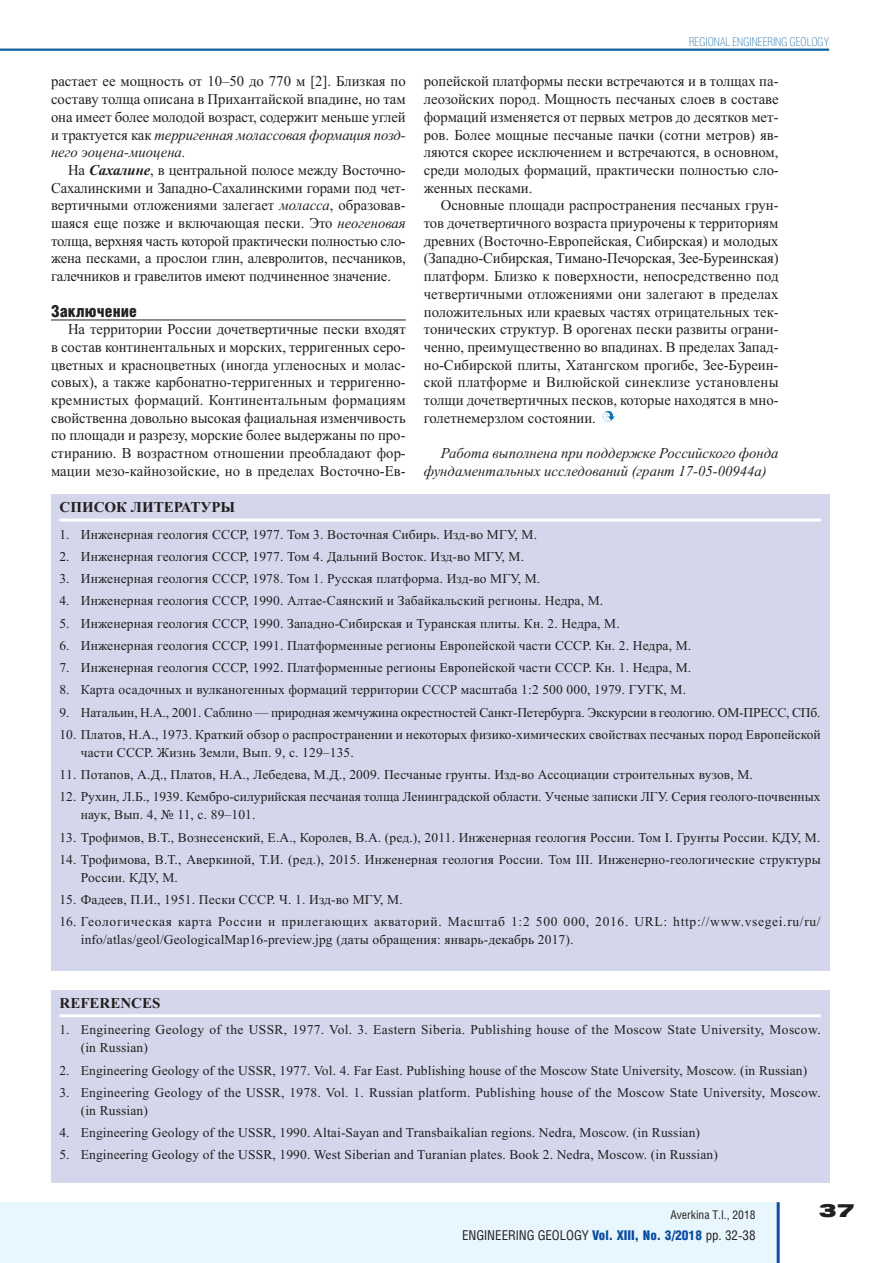
<style>
.page{position:relative;width:893px;height:1263px;background:#fff}
.page>*{position:absolute;margin:0;border:0;box-sizing:border-box;transform-origin:0 0}
.t1{font:900 18px "Helios Ext";color:#231f20}
.t2{font:900 16.5px "Helios Cond";letter-spacing:.005em;color:#231f20}
.t3{font:15px/17.7px "Times New Roman";letter-spacing:-.005em;color:#231f20;text-align:justify}
.t4{font:italic 15px/17.7px "Times New Roman";color:#231f20}
.t5{font:700 15px "Times New Roman";color:#231f20}
.t6{font:13.5px/18px "Times New Roman";letter-spacing:.01em;color:#231f20}
.t7{font:13.5px/18px "Times New Roman";letter-spacing:.035em;color:#231f20}
.t8{font:13.5px "Times New Roman";letter-spacing:-.015em;color:#231f20}
.t9{font:13.5px "Helios Cond";color:#231f20}
.t10{font:100 12px "Helios Cond";color:#0c619d}
.t11{font:12px "Helios Cond";color:#231f20}
.s1{font-style:italic}
.s2{font-weight:700;font-style:italic}
.s3{font-weight:900;color:#0d4d9f}
</style>
<div class="page">
<div style="left:0;top:1202px;width:777px;height:61px;background:#e8f6fd"></div>
<hr style="left:0;top:49px;width:829px;height:2px;background:#0c619d">
<hr style="left:777px;top:1202px;width:3px;height:61px;background:#0d4d9f">
<hr style="left:51px;top:320px;width:355px;height:1px;background:#231f20">
<svg style="left:602px;top:411px;width:13px;height:11px"></svg>
<div style="left:51px;top:494px;width:778px;height:477px;background:#d4d6eb"></div>
<hr style="left:60px;top:519px;width:761px;height:3px;background:#fff">
<div style="left:51px;top:990px;width:778px;height:193px;background:#d4d6eb"></div>
<hr style="left:60px;top:1014px;width:761px;height:3px;background:#fff">
<p class="t3" style="left:51px;top:74px;width:356px">растает ее мощность от 10–50 до 770 м [2]. Близкая по составу толща описана в Прихантайской впадине, но там она имеет более молодой возраст, содержит меньше углей и трактуется как <span class="s1">терригенная молассовая формация позд&shy;него эоцена-миоцена.</span></p>
<p class="t3" style="left:51px;top:162px;width:356px;text-indent:17px">На <span class="s2">Сахалине</span>, в центральной полосе между Восточно-Сахалинскими и Западно-Сахалинскими горами под чет&shy;вертичными отложениями залегает <span class="s1">моласса</span>, образовав&shy;шаяся еще позже и включающая пески. Это <span class="s1">неогеновая </span>толща, верхняя часть которой практически полностью сло&shy;жена песками, а прослои глин, алевролитов, песчаников, галечников и гравелитов имеют подчиненное значение.</p>
<p class="t2" style="left:51px;top:305px;width:87px">Заключение</p>
<p class="t3" style="left:51px;top:322px;width:356px;text-indent:17px">На территории России дочетвертичные пески входят в состав континентальных и морских, терригенных серо&shy;цветных и красноцветных (иногда угленосных и молас&shy;совых), а также карбонатно-терригенных и терригенно&shy;кремнистых формаций. Континентальным формациям свойственна довольно высокая фациальная изменчивость по площади и разрезу, морские более выдержаны по про&shy;стиранию. В возрастном отношении преобладают фор&shy;мации мезо-кайнозойские, но в пределах Восточно-Ев-</p>
<p class="t10" style="left:689px;top:37px;width:142px">REGIONAL ENGINEERING GEOLOGY</p>
<p class="t3" style="left:424px;top:74px;width:356px">ропейской платформы пески встречаются и в толщах па&shy;леозойских пород. Мощность песчаных слоев в составе формаций изменяется от первых метров до десятков мет&shy;ров. Более мощные песчаные пачки (сотни метров) яв&shy;ляются скорее исключением и встречаются, в основном, среди молодых формаций, практически полностью сло&shy;женных песками.</p>
<p class="t3" style="left:424px;top:198px;width:356px;text-indent:17px">Основные площади распространения песчаных грун&shy;тов дочетвертичного возраста приурочены к территориям древних (Восточно-Европейская, Сибирская) и молодых (Западно-Сибирская, Тимано-Печорская, Зее-Буреинская) платформ. Близко к поверхности, непосредственно под четвертичными отложениями они залегают в пределах положительных или краевых частях отрицательных тек&shy;тонических структур. В орогенах пески развиты ограни&shy;ченно, преимущественно во впадинах. В пределах Запад&shy;но-Сибирской плиты, Хатангском прогибе, Зее-Буреин&shy;ской платформе и Вилюйской синеклизе установлены толщи дочетвертичных песков, которые находятся в мно&shy;голетнемерзлом состоянии.</p>
<p class="t4" style="left:424px;top:446px;width:356px;text-indent:17px">Работа выполнена при поддержке Российского фонда фундаментальных исследований (грант 17-05-00944а)</p>
<p class="t5" style="left:60px;top:502px;width:177px">СПИСОК ЛИТЕРАТУРЫ</p>
<p class="t6" style="left:60px;top:526px;width:479px">1. Инженерная геология СССР, 1977. Том 3. Восточная Сибирь. Изд-во МГУ, М.</p>
<p class="t6" style="left:60px;top:549px;width:466px">2. Инженерная геология СССР, 1977. Том 4. Дальний Восток. Изд-во МГУ, М.</p>
<p class="t6" style="left:60px;top:571px;width:482px">3. Инженерная геология СССР, 1978. Том 1. Русская платформа. Изд-во МГУ, М.</p>
<p class="t6" style="left:60px;top:593px;width:545px">4. Инженерная геология СССР, 1990. Алтае-Саянский и Забайкальский регионы. Недра, М.</p>
<p class="t6" style="left:60px;top:615px;width:562px">5. Инженерная геология СССР, 1990. Западно-Сибирская и Туранская плиты. Кн. 2. Недра, М.</p>
<p class="t6" style="left:60px;top:638px;width:633px">6. Инженерная геология СССР, 1991. Платформенные регионы Европейской части СССР. Кн. 2. Недра, М.</p>
<p class="t6" style="left:60px;top:660px;width:633px">7. Инженерная геология СССР, 1992. Платформенные регионы Европейской части СССР. Кн. 1. Недра, М.</p>
<p class="t6" style="left:60px;top:682px;width:628px">8. Карта осадочных и вулканогенных формаций территории СССР масштаба 1:2 500 000, 1979. ГУГК, М.</p>
<p class="t8" style="left:60px;top:707px;width:763px">9. Натальин, Н.А., 2001. Саблино — природная жемчужина окрестностей Санкт-Петербурга. Экскурсии в геологию. ОМ-ПРЕСС, СПб.</p>
<p class="t6" style="left:81px;top:727px;width:741px;text-indent:-21px">10. Платов, Н.А., 1973. Краткий обзор о распространении и некоторых физико-химических свойствах песчаных пород Европейской части СССР. Жизнь Земли, Вып. 9, с. 129–135.</p>
<p class="t6" style="left:60px;top:767px;width:695px">11. Потапов, А.Д., Платов, Н.А., Лебедева, М.Д., 2009. Песчаные грунты. Изд-во Ассоциации строительных вузов, М.</p>
<p class="t6" style="left:81px;top:789px;width:741px;text-indent:-21px">12. Рухин, Л.Б., 1939. Кембро-силурийская песчаная толща Ленинградской области. Ученые записки ЛГУ. Серия геолого-почвенных наук, Вып. 4, № 11, с. 89–101.</p>
<p class="t6" style="left:60px;top:829px;width:762px">13. Трофимов, В.Т., Вознесенский, Е.А., Королев, В.А. (ред.), 2011. Инженерная геология России. Том I. Грунты России. КДУ, М.</p>
<p class="t6" style="left:81px;top:851px;width:741px;text-indent:-21px">14. Трофимова, В.Т., Аверкиной, Т.И. (ред.), 2015. Инженерная геология России. Том III. Инженерно-геологические структуры<br>России. КДУ, М.</p>
<p class="t6" style="left:60px;top:892px;width:345px">15. Фадеев, П.И., 1951. Пески СССР. Ч. 1. Изд-во МГУ, М.</p>
<p class="t7" style="left:81px;top:914px;width:741px;text-indent:-21px">16. Геологическая карта России и прилегающих акваторий. Масштаб 1:2 500 000, 2016. URL: http://www.vsegei.ru/ru/ info/atlas/geol/GeologicalMap16-preview.jpg (даты обращения: январь-декабрь 2017).</p>
<p class="t5" style="left:60px;top:998px;width:102px">REFERENCES</p>
<p class="t6" style="left:81px;top:1022px;width:741px;text-indent:-21px">1. Engineering Geology of the USSR, 1977. Vol. 3. Eastern Siberia. Publishing house of the Moscow State University, Moscow. (in Russian)</p>
<p class="t6" style="left:60px;top:1062px;width:749px">2. Engineering Geology of the USSR, 1977. Vol. 4. Far East. Publishing house of the Moscow State University, Moscow. (in Russian)</p>
<p class="t6" style="left:81px;top:1084px;width:741px;text-indent:-21px">3. Engineering Geology of the USSR, 1978. Vol. 1. Russian platform. Publishing house of the Moscow State University, Moscow. (in Russian)</p>
<p class="t6" style="left:60px;top:1125px;width:642px">4. Engineering Geology of the USSR, 1990. Altai-Sayan and Transbaikalian regions. Nedra, Moscow. (in Russian)</p>
<p class="t6" style="left:60px;top:1147px;width:660px">5. Engineering Geology of the USSR, 1990. West Siberian and Turanian plates. Book 2. Nedra, Moscow. (in Russian)</p>
<p class="t11" style="left:671px;top:1210px;width:86px">Averkina T.I., 2018</p>
<p class="t9" style="left:462px;top:1230px;width:295px">ENGINEERING GEOLOGY <span class="s3">Vol. XIII, No. 3/2018</span> pp. 32-38</p>
<p class="t1" style="left:819px;top:1203px;width:37px">37</p>
</div>
